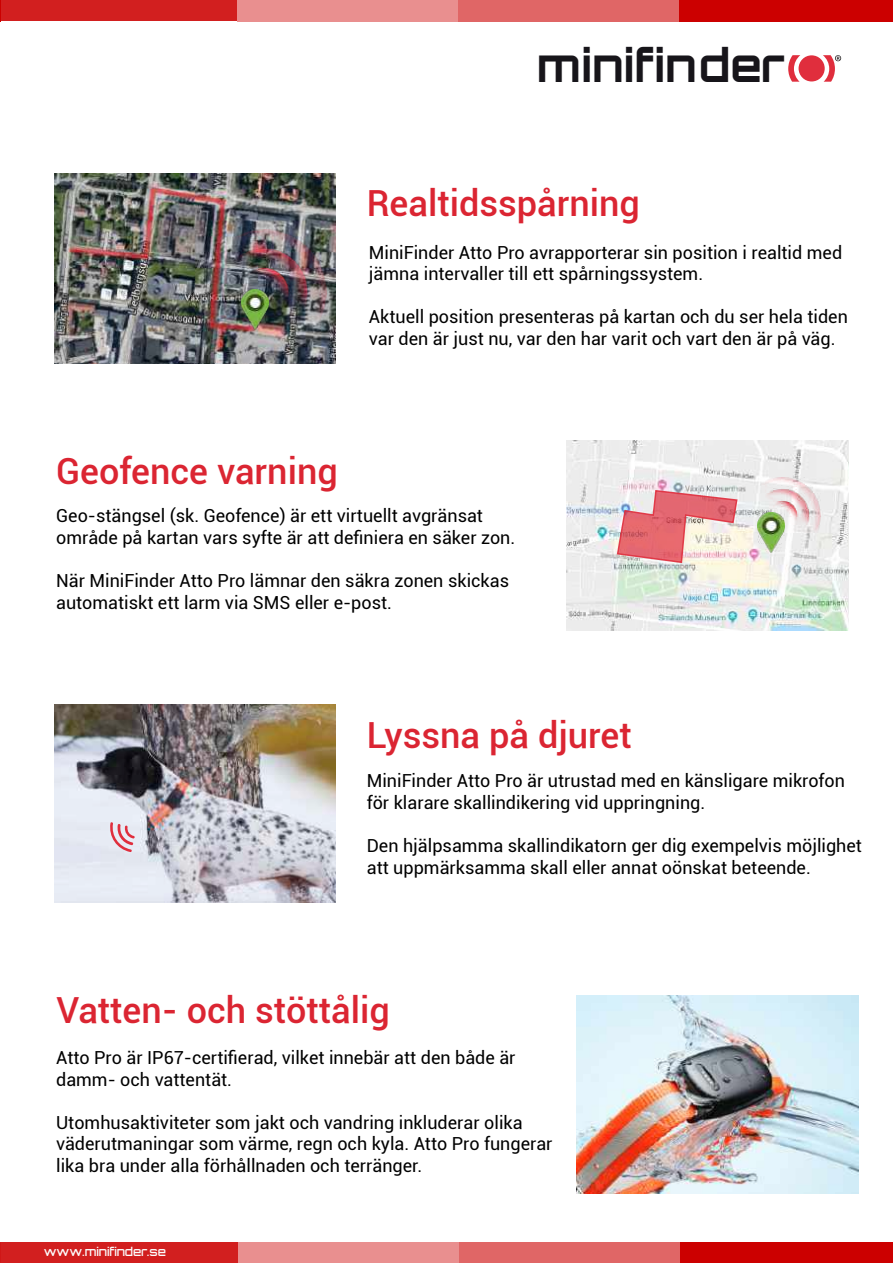
<style>
.page{position:relative;width:893px;height:1263px;background:#fff}
.page>*{position:absolute;margin:0;border:0;box-sizing:border-box;transform-origin:0 0}
.t1{font:700 45.6px "Orbitron";color:#17151a}
.t2{font:500 36px "Roboto";color:#db2532}
.t3{font:18px/21.6px "Roboto";color:#000}
.t4{font:500 12px "Orbitron";color:#fcfcfc}
</style>
<div class="page">
<img style="left:576px;top:996px;width:282px;height:198px">
<div style="left:0;top:0;width:239px;height:21px;background:#d21f1f"></div>
<div style="left:237px;top:0;width:223px;height:21px;background:#e98f8f"></div>
<div style="left:458px;top:0;width:224px;height:21px;background:#e06666"></div>
<div style="left:679px;top:0;width:214px;height:21px;background:#c00"></div>
<div style="left:0;top:1242px;width:241px;height:21px;background:#d21f1f"></div>
<div style="left:239px;top:1242px;width:223px;height:21px;background:#e98f8f"></div>
<div style="left:460px;top:1242px;width:223px;height:21px;background:#e06666"></div>
<div style="left:681px;top:1242px;width:212px;height:21px;background:#c00"></div>
<div style="left:799px;top:55px;width:26px;height:26px;background:#e02e3d;border-radius:50%"></div>
<svg style="left:788px;top:55px;width:12px;height:27px"></svg>
<svg style="left:823px;top:55px;width:18px;height:27px"></svg>
<img style="left:54px;top:704px;width:282px;height:198px">
<svg style="left:108px;top:821px;width:27px;height:31px"></svg>
<img style="left:54px;top:173px;width:281px;height:190px">
<img style="left:229px;top:230px;width:97px;height:99px">
<img style="left:567px;top:441px;width:282px;height:189px">
<img style="left:761px;top:477px;width:59px;height:61px">
<img style="left:757px;top:512px;width:27px;height:40px">
<svg style="left:616px;top:489px;width:122px;height:75px"></svg>
<img style="left:242px;top:289px;width:26px;height:40px">
<h1 class="t1" style="left:537px;top:37px;width:250px">minifinder</h1>
<h2 class="t2" style="left:367px;top:178px;width:275px">Realtidsspårning</h2>
<p class="t3" style="left:369px;top:241px;width:475px">MiniFinder Atto Pro avrapporterar sin position i realtid med jämna intervaller till ett spårningssystem.</p>
<p class="t3" style="left:369px;top:305px;width:480px">Aktuell position presenteras på kartan och du ser hela tiden var den är just nu, var den har varit och vart den är på väg.</p>
<h2 class="t2" style="left:56px;top:446px;width:283px">Geofence varning</h2>
<p class="t3" style="left:56px;top:505px;width:461px">Geo-stängsel (sk. Geofence) är ett virtuellt avgränsat område på kartan vars syfte är att definiera en säker zon.</p>
<p class="t3" style="left:56px;top:569px;width:455px">När MiniFinder Atto Pro lämnar den säkra zonen skickas automatiskt ett larm via SMS eller e-post.</p>
<h2 class="t2" style="left:367px;top:710px;width:266px">Lyssna på djuret</h2>
<p class="t3" style="left:367px;top:769px;width:480px">MiniFinder Atto Pro är utrustad med en känsligare mikrofon för klarare skallindikering vid uppringning.</p>
<p class="t3" style="left:367px;top:834px;width:497px">Den hjälpsamma skallindikatorn ger dig exempelvis möjlighet att uppmärksamma skall eller annat oönskat beteende.</p>
<h2 class="t2" style="left:56px;top:985px;width:335px">Vatten- och stöttålig</h2>
<p class="t3" style="left:56px;top:1046px;width:461px">Atto Pro är IP67-certifierad, vilket innebär att den både är damm- och vattentät.</p>
<p class="t3" style="left:56px;top:1111px;width:498px">Utomhusaktiviteter som jakt och vandring inkluderar olika väderutmaningar som värme, regn och kyla. Atto Pro fungerar lika bra under alla förhållnaden och terränger.</p>
<p class="t4" style="left:44px;top:1244px;width:124px">www.minifinder.se</p>
</div>
